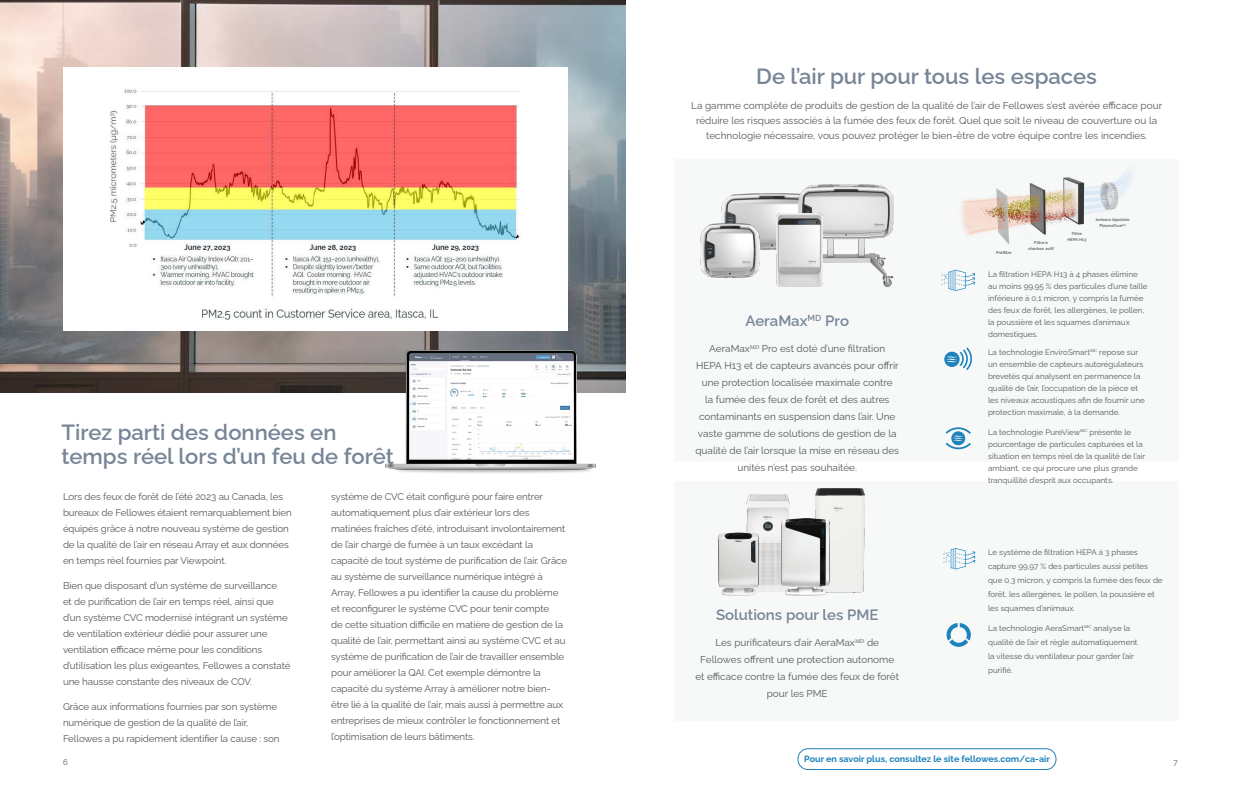
<style>
.page{position:relative;width:1242px;height:810px;background:#fff}
.page>*{position:absolute;margin:0;border:0;box-sizing:border-box;transform-origin:0 0}
.t1{font:600 22px/24px "Raleway";color:#778596}
.t2{font:600 15px "Raleway";color:#778596}
.t3{font:10px/17px "Raleway";color:#54575a;text-align:center}
.t4{font:9.8px/16px "Raleway";letter-spacing:-.01em;color:#54575a}
.t5{font:700 9px "Raleway";color:#1e82bc}
.t6{font:8px/12px "Raleway";color:#54575a}
.t7{font:600 4.2px/5.8px "Raleway";color:#54575a;text-align:center}
</style>
<div class="page">
<img style="left:0;top:0;width:625px;height:393px">
<div style="left:674px;top:481px;width:505px;height:240px;background:#f7f9f9"></div>
<img style="left:815px;top:489px;width:50px;height:104px">
<img style="left:747px;top:495px;width:42px;height:97px">
<img style="left:781px;top:519px;width:48px;height:76px">
<img style="left:718px;top:532px;width:40px;height:63px">
<svg style="left:947px;top:623px;width:24px;height:24px"></svg>
<svg style="left:943px;top:548px;width:32px;height:22px"></svg>
<div style="left:674px;top:159px;width:505px;height:303px;background:#f7f9f9"></div>
<img style="left:722px;top:193px;width:77px;height:57px">
<img style="left:799px;top:184px;width:95px;height:103px">
<img style="left:701px;top:223px;width:58px;height:55px">
<img style="left:776px;top:213px;width:47px;height:74px">
<svg style="left:941px;top:270px;width:34px;height:21px"></svg>
<svg style="left:966px;top:348px;width:8px;height:22px"></svg>
<svg style="left:944px;top:349px;width:25px;height:19px"></svg>
<svg style="left:960px;top:352px;width:5px;height:14px"></svg>
<svg style="left:946px;top:426px;width:25px;height:8px"></svg>
<svg style="left:946px;top:443px;width:25px;height:8px"></svg>
<svg style="left:951px;top:431px;width:14px;height:14px"></svg>
<img style="left:961px;top:170px;width:172px;height:75px">
<div style="left:395px;top:466px;width:198px;height:9px;background:#231f20;opacity:.3"></div>
<img style="left:386px;top:351px;width:210px;height:118px">
<div style="left:798px;top:748px;width:258px;height:22px;border:1px solid #1e82bc;border-radius:10px"></div>
<img style="left:63px;top:87px;width:505px;height:216px">
<img style="left:63px;top:303px;width:505px;height:28px">
<div style="left:63px;top:67px;width:505px;height:20px;background:#fff"></div>
<p class="t1" style="left:756px;top:61px;width:342px">De l’air pur pour tous les espaces</p>
<p class="t3" style="left:691px;top:97px;width:472px;line-height:15px">La gamme complète de produits de gestion de la qualité de l’air de Fellowes s’est avérée efficace pour réduire les risques associés à la fumée des feux de forêt. Quel que soit le niveau de couverture ou la technologie nécessaire, vous pouvez protéger le bien-être de votre équipe contre les incendies.</p>
<p class="t1" style="left:62px;top:417px;width:334px">Tirez parti des données en temps réel lors d’un feu de forêt</p>
<p class="t4" style="left:63px;top:487px;width:230px">Lors des feux de forêt de l’été 2023 au Canada, les bureaux de Fellowes étaient remarquablement bien équipés grâce à notre nouveau système de gestion de la qualité de l’air en réseau Array et aux données en temps réel fournies par Viewpoint.</p>
<p class="t4" style="left:63px;top:576px;width:229px">Bien que disposant d’un système de surveillance<br>et de purification de l’air en temps réel, ainsi que d’un système CVC modernisé intégrant un système de ventilation extérieur dédié pour assurer une ventilation efficace même pour les conditions d’utilisation les plus exigeantes, Fellowes a constaté une hausse constante des niveaux de COV.</p>
<p class="t4" style="left:63px;top:697px;width:218px">Grâce aux informations fournies par son système numérique de gestion de la qualité de l’air,<br>Fellowes a pu rapidement identifier la cause : son</p>
<p class="t4" style="left:331px;top:487px;width:238px">système de CVC était configuré pour faire entrer automatiquement plus d’air extérieur lors des matinées fraîches d’été, introduisant involontairement de l’air chargé de fumée à un taux excédant la capacité de tout système de purification de l’air. Grâce au système de surveillance numérique intégré à Array, Fellowes a pu identifier la cause du problème et reconfigurer le système CVC pour tenir compte<br>de cette situation difficile en matière de gestion de la qualité de l’air, permettant ainsi au système CVC et au système de purification de l’air de travailler ensemble pour améliorer la QAI. Cet exemple démontre la capacité du système Array à améliorer notre bien&shy;être lié à la qualité de l’air, mais aussi à permettre aux entreprises de mieux contrôler le fonctionnement et l’optimisation de leurs bâtiments.</p>
<p class="t2" style="left:746px;top:309px;width:105px">AeraMax<sup>MD</sup> Pro</p>
<p class="t3" style="left:695px;top:339px;width:205px">AeraMax<sup>MD</sup> Pro est doté d’une filtration HEPA H13 et de capteurs avancés pour offrir une protection localisée maximale contre<br>la fumée des feux de forêt et des autres contaminants en suspension dans l’air. Une vaste gamme de solutions de gestion de la qualité de l’air lorsque la mise en réseau des unités n’est pas souhaitée.</p>
<p class="t2" style="left:716px;top:603px;width:164px">Solutions pour les PME</p>
<p class="t3" style="left:695px;top:633px;width:205px">Les purificateurs d’air AeraMax<sup>MD</sup> de Fellowes offrent une protection autonome et efficace contre la fumée des feux de forêt pour les PME</p>
<p class="t7" style="left:996px;top:249px;width:17px">Préfiltre</p>
<p class="t7" style="left:1028px;top:239px;width:27px">Filtre à charbon actif</p>
<p class="t7" style="left:1067px;top:231px;width:21px">Filtre<br>HEPA H13</p>
<p class="t7" style="left:1096px;top:216px;width:35px">Ioniseur bipolaire<br>PlasmaTrue<sup>MC</sup></p>
<p class="t6" style="left:988px;top:267px;width:161px">La filtration HEPA H13 à 4 phases élimine au moins 99,95 % des particules d’une taille inférieure à 0,1 micron, y compris la fumée des feux de forêt, les allergènes, le pollen, la poussière et les squames d’animaux domestiques.</p>
<p class="t6" style="left:988px;top:345px;width:158px">La technologie EnviroSmart<sup>MC</sup> repose sur un ensemble de capteurs autorégulateurs brevetés qui analysent en permanence la qualité de l’air, l’occupation de la pièce et les niveaux acoustiques afin de fournir une protection maximale, à la demande.</p>
<p class="t6" style="left:988px;top:425px;width:159px">La technologie PureView<sup>MC</sup> présente le pourcentage de particules capturées et la situation en temps réel de la qualité de l’air ambiant, ce qui procure une plus grande tranquillité d’esprit aux occupants.</p>
<p class="t6" style="left:988px;top:545px;width:176px;line-height:14px">Le système de filtration HEPA à 3 phases capture 99,97 % des particules aussi petites que 0,3 micron, y compris la fumée des feux de forêt, les allergènes, le pollen, la poussière et les squames d’animaux.</p>
<p class="t6" style="left:988px;top:620px;width:151px;line-height:14px">La technologie AeraSmart<sup>MC</sup> analyse la qualité de l’air et règle automatiquement la vitesse du ventilateur pour garder l’air purifié.</p>
<p class="t5" style="left:804px;top:752px;width:247px">Pour en savoir plus, consultez le site fellowes.com/ca-air</p>
<p class="t6" style="left:63px;top:755px;width:6px">6</p>
<p class="t6" style="left:1174px;top:755px;width:6px">7</p>
</div>
